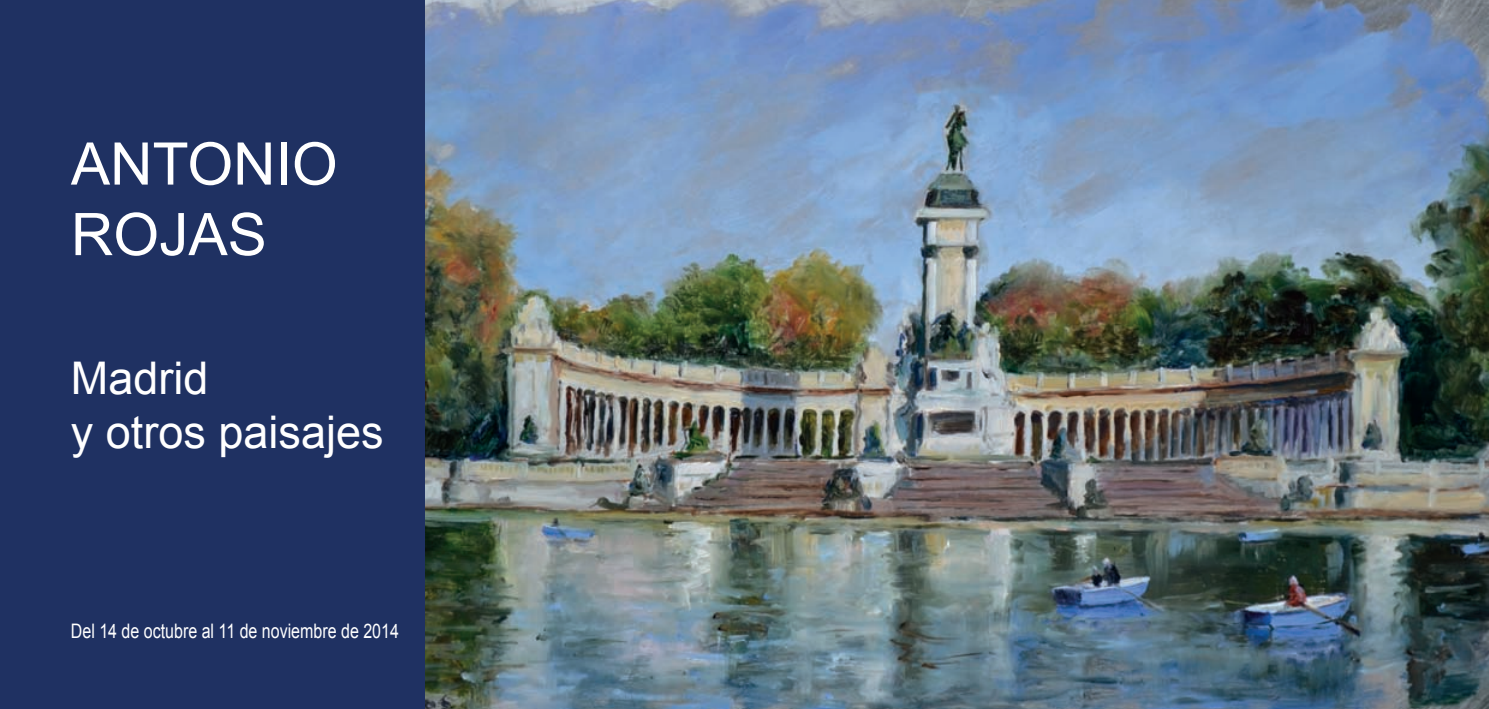
<style>
.page{position:relative;width:1489px;height:709px;background:#fff}
.page>*{position:absolute;margin:0;border:0;box-sizing:border-box;transform-origin:0 0}
.t1{font:58.75px/70.5px "Arial";color:#fff}
.t2{font:45px/54px "Arial";color:#fff}
.t3{font:20px "Arial";color:#fff;scale:.8 1}
</style>
<div class="page">
<div style="left:0;top:0;width:1488px;height:709px;background:#1f3162"></div>
<img style="left:425px;top:0;width:1063px;height:709px">
<h1 class="t1" style="left:71px;top:129px;width:268px">ANTONIO<br>ROJAS</h1>
<h2 class="t2" style="left:71px;top:351px;width:314px">Madrid<br>y otros paisajes</h2>
<p class="t3" style="left:71px;top:620px;width:411px">Del 14 de octubre al 11 de noviembre de 2014</p>
</div>
